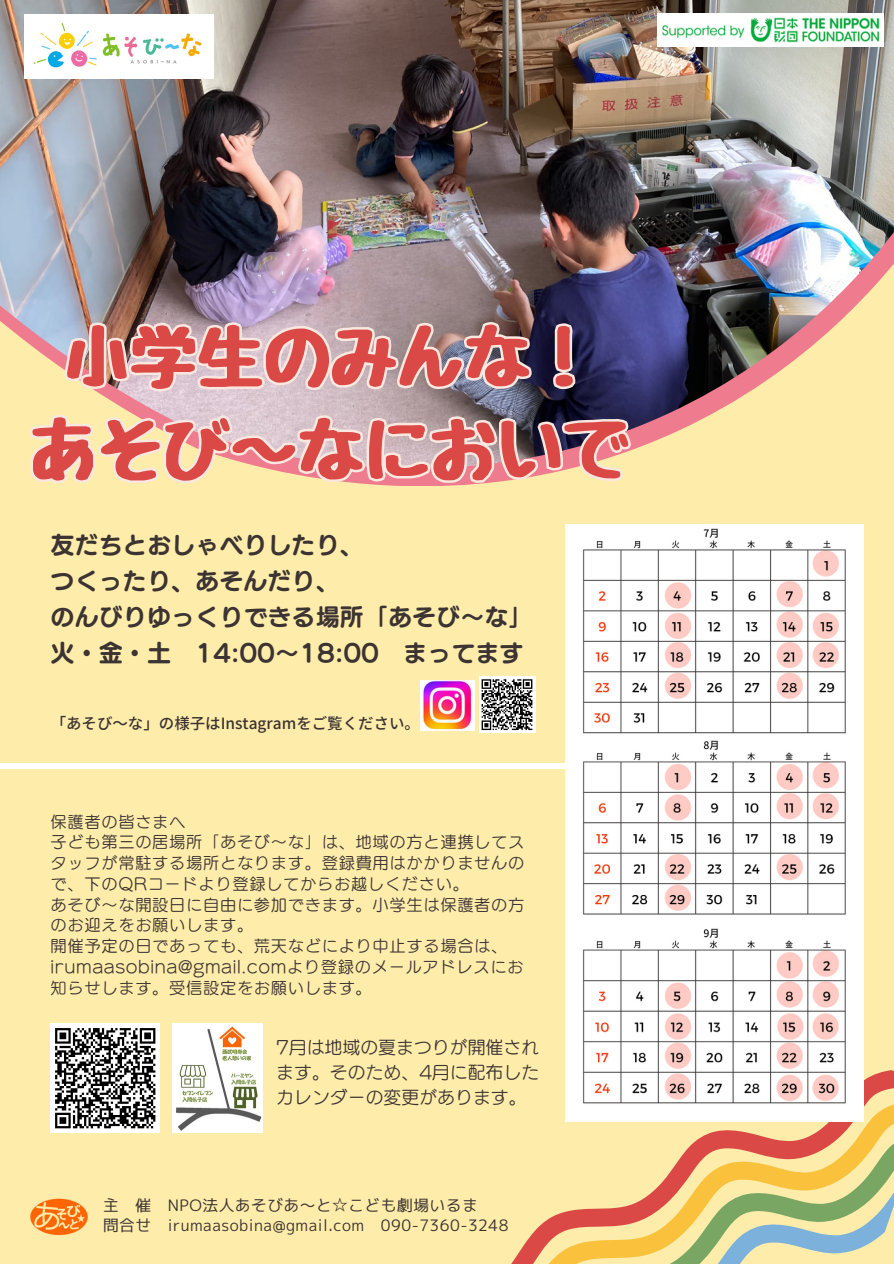
<style>
.page{position:relative;width:894px;height:1264px;background:#fff}
.page>*{position:absolute;margin:0;border:0;box-sizing:border-box;transform-origin:0 0}
.t1{font:66.6px/93.2px "Jiyucho";color:#db4946;text-align:center}
.t2{font:24.15px/36px "Canva UD Marugo Small Pr 6 N B";color:#3c3333}
.t3{font:17.85px/24.8px "Canva UD Marugo Small Pr 6 N M";color:#3c3333;text-align:justify}
.t4{font:16.35px/20.7px "Canva UD Marugo Small Pr 6 N M";letter-spacing:.04em;color:#3c3333}
.t5{font:15.75px "mplus 1 p regular";letter-spacing:.03em;color:#3c3333}
.t6{font:500 15.45px "Noto Sans JP";color:#3c3333}
</style>
<div class="page">
<div style="left:0;top:0;width:893px;height:1263px;background:#feedaa"></div>
<img style="left:0;top:0;width:893px;height:450px">
<svg style="left:512px;top:966px;width:381px;height:297px"></svg>
<div style="left:478px;top:676px;width:57px;height:56px;background:#fff"></div>
<svg style="left:481px;top:679px;width:52px;height:51px"></svg>
<img style="left:420px;top:680px;width:54px;height:50px">
<img style="left:565px;top:524px;width:298px;height:400px">
<div style="left:0;top:763px;width:843px;height:5px;background:#fff"></div>
<img style="left:565px;top:924px;width:298px;height:197px">
<div style="left:51px;top:1023px;width:109px;height:109px;background:#fff"></div>
<svg style="left:55px;top:1028px;width:101px;height:101px"></svg>
<img style="left:172px;top:1023px;width:90px;height:109px">
<img style="left:30px;top:1198px;width:58px;height:38px">
<img style="left:24px;top:15px;width:189px;height:64px">
<img style="left:657px;top:14px;width:226px;height:33px">
<img style="left:62px;top:320px;width:515px;height:75px">
<svg style="left:27px;top:412px;width:606px;height:74px"></svg>
<h3 class="t1" style="left:30px;top:310px;width:601px">小学生のみんな！あそび～なにおいで</h3>
<p class="t2" style="left:51px;top:527px;width:483px">友だちとおしゃべりしたり、<br>つくったり、あそんだり、<br>のんびりゆっくりできる場所「あそび～な」火・金・土 14:00～18:00 まってます</p>
<h1 class="t6" style="left:51px;top:710px;width:371px">「あそび～な」の様子はInstagramをご覧ください。</h1>
<p class="t4" style="left:51px;top:811px;width:475px">保護者の皆さまへ<br>子ども第三の居場所「あそび～な」は、地域の方と連携してスタッフが常駐する場所となります。登録費用はかかりませんので、下のQRコードより登録してからお越しください。<br>あそび～な開設日に自由に参加できます。小学生は保護者の方のお迎えをお願いします。<br>開催予定の日であっても、荒天などにより中止する場合は、irumaasobina@gmail.comより登録のメールアドレスにお知らせします。受信設定をお願いします。</p>
<h3 class="t3" style="left:276px;top:1035px;width:264px">7月は地域の夏まつりが開催されます。そのため、4月に配布したカレンダーの変更があります。</h3>
<p class="t5" style="left:103px;top:1194px;width:376px">主 催 NPO法人あそびあ～と☆こども劇場いるま</p>
<p class="t5" style="left:103px;top:1214px;width:407px">問合せ irumaasobina@gmail.com 090-7360-3248</p>
</div>
